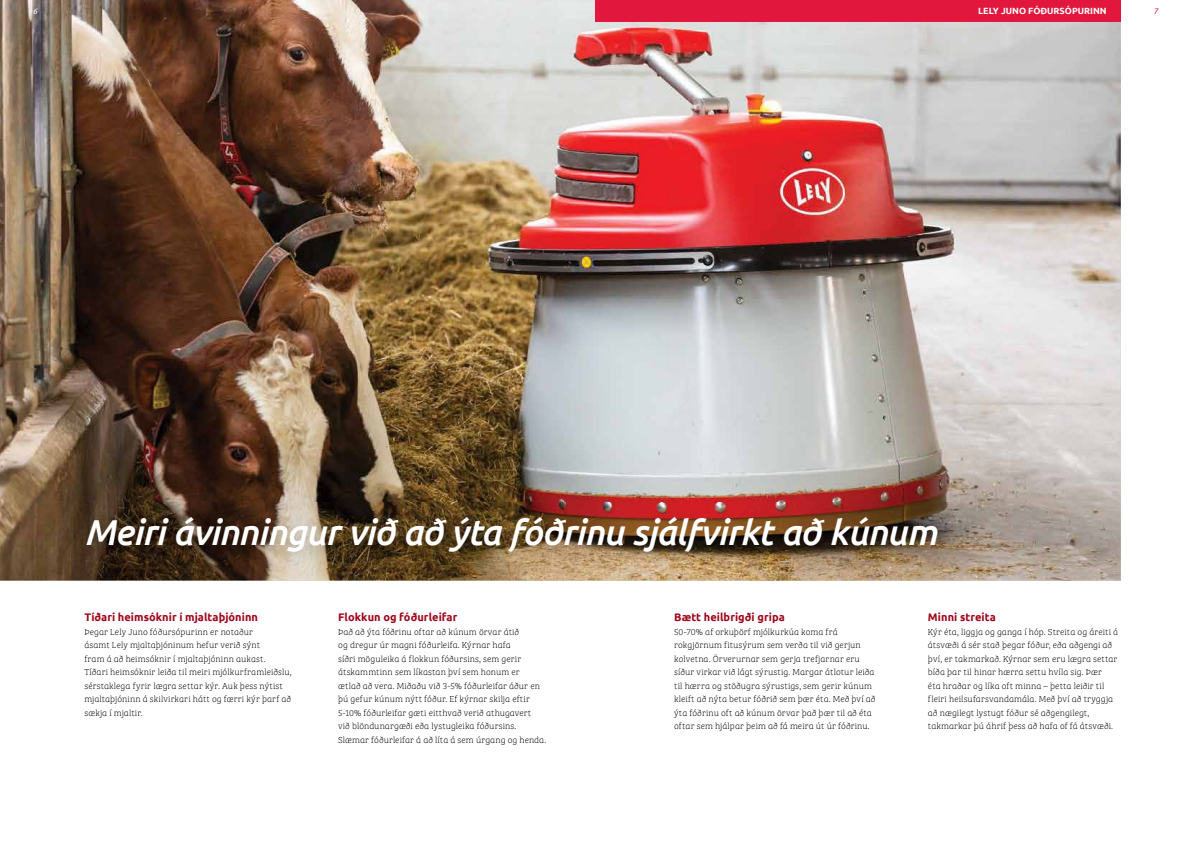
<style>
.page{position:relative;width:1191px;height:842px;background:#fff}
.page>*{position:absolute;margin:0;border:0;box-sizing:border-box;transform-origin:0 0}
.t1{font:italic 500 36px "Ubuntu";letter-spacing:-.02em;color:#fff}
.t2{font:700 11px "Ubuntu";letter-spacing:.005em;color:#9e071c}
.t3{font:9px/13.5px "Bree Serif Th";letter-spacing:.01em;color:#000}
.t4{font:700 9px "Ubuntu";color:#fff}
.t5{font:italic 8px "Ubuntu";color:#fff}
.t6{font:italic 8px "Ubuntu";color:#e1173d}
</style>
<div class="page">
<img style="left:0;top:0;width:1120px;height:580px">
<div style="left:595px;top:0;width:525px;height:21px;background:#e1173d"></div>
<img style="left:72px;top:503px;width:880px;height:64px">
<p class="t5" style="left:33px;top:6px;width:6px">6</p>
<p class="t4" style="left:978px;top:5px;width:130px">LELY JUNO FÓÐURSÓPURINN</p>
<p class="t6" style="left:1153px;top:6px;width:6px">7</p>
<h1 class="t1" style="left:84px;top:510px;width:854px">Meiri ávinningur við að ýta fóðrinu sjálfvirkt að kúnum</h1>
<p class="t2" style="left:84px;top:610px;width:175px">Tíðari heimsóknir í mjaltaþjóninn</p>
<p class="t3" style="left:84px;top:624px;width:209px">Þegar Lely Juno fóðursópurinn er notaður<br>ásamt Lely mjaltaþjóninum hefur verið sýnt<br>fram á að heimsóknir í mjaltaþjóninn aukast.<br>Tíðari heimsóknir leiða til meiri mjólkurframleiðslu, sérstaklega fyrir lægra settar kýr. Auk þess nýtist mjaltaþjóninn á skilvirkari hátt og færri kýr þarf að sækja í mjaltir.</p>
<p class="t2" style="left:338px;top:610px;width:121px">Flokkun og fóðurleifar</p>
<p class="t3" style="left:338px;top:624px;width:210px">Það að ýta fóðrinu oftar að kúnum örvar átið<br>og dregur úr magni fóðurleifa. Kýrnar hafa<br>síðri möguleika á flokkun fóðursins, sem gerir átskammtinn sem líkastan því sem honum er<br>ætlað að vera. Miðaðu við 3-5% fóðurleifar áður en þú gefur kúnum nýtt fóður. Ef kýrnar skilja eftir 5-10% fóðurleifar gæti eitthvað verið athugavert<br>við blöndunargæði eða lystugleika fóðursins.<br>Slæmar fóðurleifar á að líta á sem úrgang og henda.</p>
<p class="t2" style="left:674px;top:610px;width:112px">Bætt heilbrigði gripa</p>
<p class="t3" style="left:674px;top:624px;width:203px">50-70% af orkuþörf mjólkurkúa koma frá rokgjörnum fitusýrum sem verða til við gerjun kolvetna. Örverurnar sem gerja trefjarnar eru síður virkar við lágt sýrustig. Margar átlotur leiða til hærra og stöðugra sýrustigs, sem gerir kúnum kleift að nýta betur fóðrið sem þær éta. Með því að ýta fóðrinu oft að kúnum örvar það þær til að éta oftar sem hjálpar þeim að fá meira út úr fóðrinu.</p>
<p class="t2" style="left:928px;top:610px;width:69px">Minni streita</p>
<p class="t3" style="left:928px;top:624px;width:192px">Kýr éta, liggja og ganga í hóp. Streita og áreiti á átsvæði á sér stað þegar fóður, eða aðgengi að því, er takmarkað. Kýrnar sem eru lægra settar bíða þar til hinar hærra settu hvíla sig. Þær<br>éta hraðar og líka oft minna – þetta leiðir til fleiri heilsufarsvandamála. Með því að tryggja að nægilegt lystugt fóður sé aðgengilegt, takmarkar þú áhrif þess að hafa of fá átsvæði.</p>
</div>
